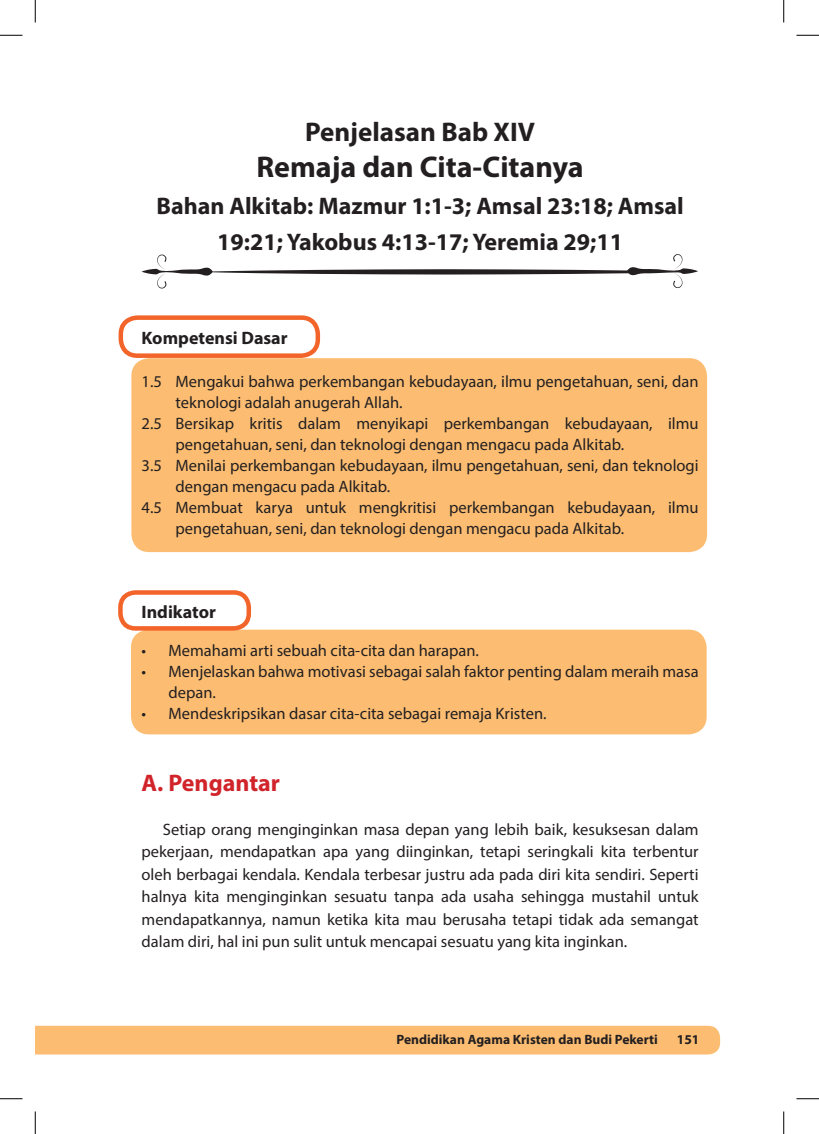
<style>
.page{position:relative;width:819px;height:1134px;background:#fff}
.page>*{position:absolute;margin:0;border:0;box-sizing:border-box;transform-origin:0 0}
.t1{font:700 30px "Myriad Pro";color:#231f20}
.t2{font:700 27px "Myriad Pro";color:#231f20}
.t3{font:700 24px/36px "Myriad Pro";color:#231f20;text-align:center}
.t4{font:700 24px "Myriad Pro";color:#d1232a}
.t5{font:700 18px "Myriad Pro";color:#231f20}
.t6{font:16.5px/22.5px "Myriad Pro";color:#231f20}
.t7{font:700 13.5px "Myriad Pro";color:#231f20}
</style>
<div class="page">
<div style="left:35px;top:1025px;width:685px;height:29px;background:#fcbd72"></div>
<div style="left:131px;top:629px;width:576px;height:105px;background:#fcbd72;border-radius:18px"></div>
<div style="left:118px;top:590px;width:133px;height:40px;border:4px solid #f26429;border-radius:15px"></div>
<div style="left:131px;top:358px;width:576px;height:194px;background:#fcbd72;border-radius:18px"></div>
<div style="left:119px;top:315px;width:201px;height:43px;border:4px solid #f26429;border-radius:17px"></div>
<svg style="left:142px;top:254px;width:556px;height:35px"></svg>
<svg style="left:0;top:35px;width:22px;height:1px"></svg>
<svg style="left:796px;top:35px;width:23px;height:1px"></svg>
<svg style="left:0;top:1098px;width:22px;height:1px"></svg>
<svg style="left:796px;top:1098px;width:23px;height:1px"></svg>
<svg style="left:35px;top:0;width:1px;height:22px"></svg>
<svg style="left:35px;top:1111px;width:1px;height:23px"></svg>
<svg style="left:783px;top:0;width:1px;height:22px"></svg>
<svg style="left:783px;top:1111px;width:1px;height:23px"></svg>
<h2 class="t2" style="left:305px;top:114px;width:231px">Penjelasan Bab XIV</h2>
<h1 class="t1" style="left:256px;top:147px;width:329px">Remaja dan Cita-Citanya</h1>
<h3 class="t3" style="left:157px;top:187px;width:529px">Bahan Alkitab: Mazmur 1:1-3; Amsal 23:18; Amsal<br>19:21; Yakobus 4:13-17; Yeremia 29;11</h3>
<p class="t5" style="left:142px;top:326px;width:148px">Kompetensi Dasar</p>
<p class="t6" style="left:142px;top:369px;width:559px">1.5 Mengakui bahwa perkembangan kebudayaan, ilmu pengetahuan, seni, dan</p>
<p class="t6" style="left:176px;top:390px;width:228px">teknologi adalah anugerah Allah.</p>
<p class="t6" style="left:142px;top:411px;width:559px">2.5 Bersikap kritis dalam menyikapi perkembangan kebudayaan, ilmu</p>
<p class="t6" style="left:176px;top:432px;width:450px">pengetahuan, seni, dan teknologi dengan mengacu pada Alkitab.</p>
<p class="t6" style="left:142px;top:454px;width:558px">3.5 Menilai perkembangan kebudayaan, ilmu pengetahuan, seni, dan teknologi</p>
<p class="t6" style="left:176px;top:475px;width:216px">dengan mengacu pada Alkitab.</p>
<p class="t6" style="left:142px;top:496px;width:558px">4.5 Membuat karya untuk mengkritisi perkembangan kebudayaan, ilmu</p>
<p class="t6" style="left:176px;top:517px;width:450px">pengetahuan, seni, dan teknologi dengan mengacu pada Alkitab.</p>
<p class="t5" style="left:142px;top:600px;width:76px">Indikator</p>
<p class="t6" style="left:142px;top:639px;width:339px">• Memahami arti sebuah cita-cita dan harapan.</p>
<p class="t6" style="left:169px;top:661px;width:532px;line-height:21px;text-indent:-27px">• Menjelaskan bahwa motivasi sebagai salah faktor penting dalam meraih masa depan.</p>
<p class="t6" style="left:142px;top:702px;width:407px">• Mendeskripsikan dasar cita-cita sebagai remaja Kristen.</p>
<h3 class="t4" style="left:142px;top:767px;width:140px">A. Pengantar</h3>
<p class="t6" style="left:142px;top:817px;width:559px;text-align:justify;text-indent:21px">Setiap orang menginginkan masa depan yang lebih baik, kesuksesan dalam pekerjaan, mendapatkan apa yang diinginkan, tetapi seringkali kita terbentur oleh berbagai kendala. Kendala terbesar justru ada pada diri kita sendiri. Seperti halnya kita menginginkan sesuatu tanpa ada usaha sehingga mustahil untuk mendapatkannya, namun ketika kita mau berusaha tetapi tidak ada semangat dalam diri, hal ini pun sulit untuk mencapai sesuatu yang kita inginkan.</p>
<p class="t7" style="left:396px;top:1031px;width:263px">Pendidikan Agama Kristen dan Budi Pekerti</p>
<p class="t7" style="left:677px;top:1031px;width:24px">151</p>
</div>
